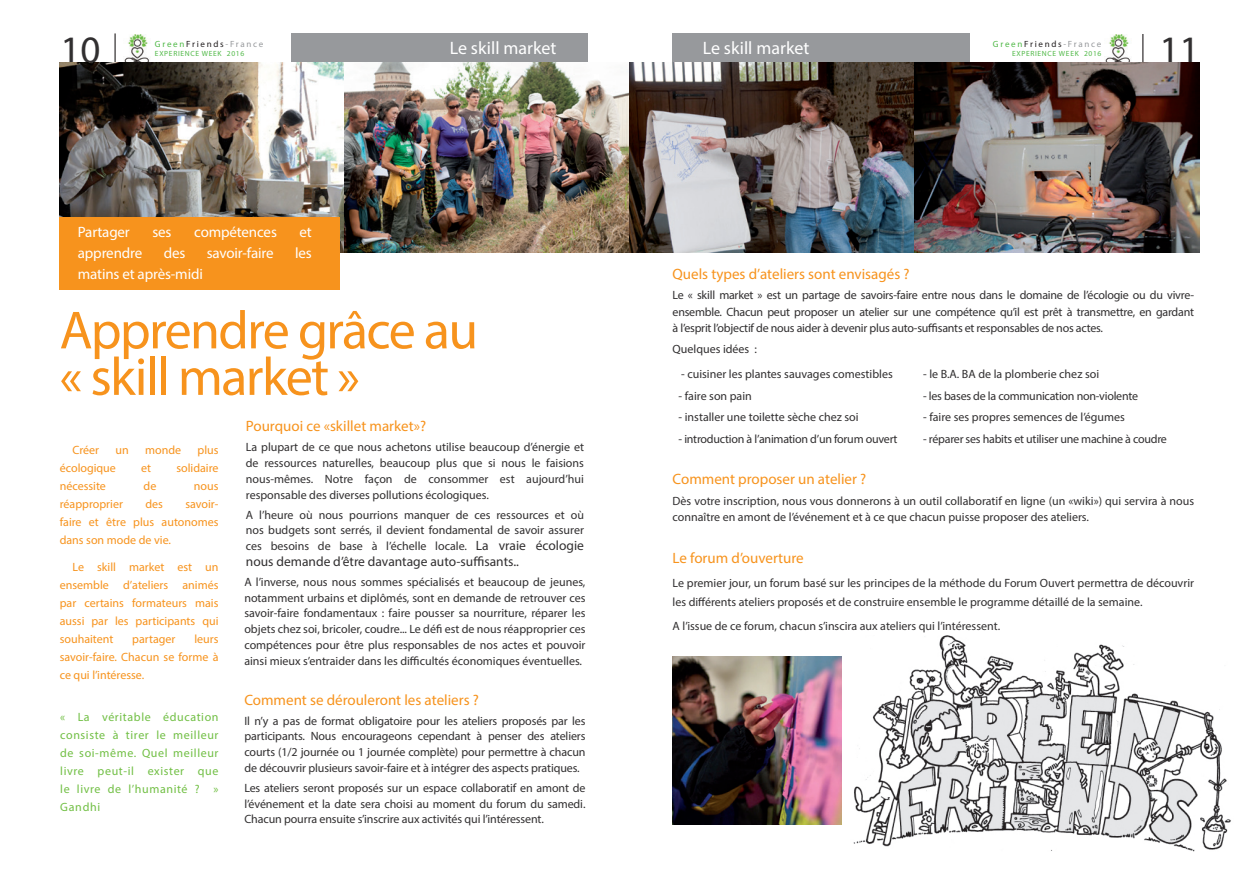
<style>
.page{position:relative;width:1259px;height:893px;background:#fff}
.page>*{position:absolute;margin:0;border:0;box-sizing:border-box;transform-origin:0 0}
.t1{font:54px/46.5px "Myriad Pro";letter-spacing:-.03em;color:#f7931d}
.t2{font:39px "Myriad Pro";color:#312f30}
.t3{font:18px "Myriad Pro";color:#fff}
.t4{font:15px "Myriad Pro";color:#f7931d}
.t5{font:15px "Myriad Pro";letter-spacing:-.01em;color:#fff}
.t6{font:13.5px "Myriad Pro";color:#312f30}
.t7{font:12px/15.8px "Myriad Pro";color:#312f30;text-align:justify}
.t8{font:12px/18px "Myriad Pro";color:#f7931d;text-align:justify}
.t9{font:12px "Myriad Pro";letter-spacing:-.02em;color:#312f30}
.t10{font:12px/18px "Myriad Pro";letter-spacing:.05em;color:#71bf44;text-align:justify}
.t11{font:9px "Myriad Pro";letter-spacing:.19em;color:#231f20}
.t12{font:7.5px "Myriad Pro";letter-spacing:.09em;color:#51b948}
.s1{color:#51b948}
.s2{color:#97999c}
.s3{font-size:13.5px}
</style>
<div class="page">
<svg style="left:1142px;top:34px;width:1px;height:29px"></svg>
<hr style="left:114px;top:33px;width:2px;height:30px;background:#231f20">
<div style="left:671px;top:34px;width:298px;height:29px;background:#97999c"></div>
<div style="left:291px;top:34px;width:296px;height:29px;background:#97999c"></div>
<img style="left:124px;top:34px;width:27px;height:29px">
<img style="left:1104px;top:34px;width:27px;height:29px">
<img style="left:672px;top:656px;width:169px;height:169px">
<img style="left:60px;top:63px;width:1139px;height:190px">
<img style="left:853px;top:636px;width:378px;height:215px">
<div style="left:60px;top:216px;width:280px;height:73px;background:#f7931d"></div>
<h2 class="t2" style="left:61px;top:25px;width:42px">10</h2>
<h2 class="t2" style="left:1159px;top:25px;width:42px">11</h2>
<p class="t11" style="left:155px;top:38px;width:110px"><span class="s1">Green</span>Friends<span class="s2">-France</span></p>
<p class="t12" style="left:155px;top:48px;width:91px">EXPERIENCE WEEK 2016</p>
<p class="t11" style="left:993px;top:38px;width:110px"><span class="s1">Green</span>Friends<span class="s2">-France</span></p>
<h3 class="t3" style="left:450px;top:37px;width:108px">Le skill market</h3>
<h3 class="t3" style="left:703px;top:36px;width:108px">Le skill market</h3>
<p class="t12" style="left:1012px;top:48px;width:91px">EXPERIENCE WEEK 2016</p>
<p class="t5" style="left:78px;top:223px;width:54px">Partager</p>
<p class="t5" style="left:152px;top:223px;width:21px">ses</p>
<p class="t5" style="left:194px;top:223px;width:84px">compétences</p>
<p class="t5" style="left:299px;top:223px;width:14px">et</p>
<p class="t5" style="left:78px;top:244px;width:66px">apprendre</p>
<p class="t5" style="left:164px;top:244px;width:23px">des</p>
<p class="t5" style="left:207px;top:244px;width:69px">savoir-faire</p>
<p class="t5" style="left:295px;top:244px;width:18px">les</p>
<p class="t5" style="left:78px;top:265px;width:126px">matins et après-midi</p>
<h1 class="t1" style="left:60px;top:306px;width:420px">Apprendre grâce au « skill market »</h1>
<p class="t8" style="left:72px;top:441px;width:28px">Créer</p>
<p class="t8" style="left:115px;top:441px;width:15px">un</p>
<p class="t8" style="left:145px;top:441px;width:38px">monde</p>
<p class="t8" style="left:197px;top:441px;width:23px">plus</p>
<p class="t8" style="left:60px;top:459px;width:58px">écologique</p>
<p class="t8" style="left:141px;top:459px;width:11px">et</p>
<p class="t8" style="left:176px;top:459px;width:44px">solidaire</p>
<p class="t8" style="left:60px;top:477px;width:48px">nécessite</p>
<p class="t8" style="left:144px;top:477px;width:14px">de</p>
<p class="t8" style="left:194px;top:477px;width:26px">nous</p>
<p class="t8" style="left:60px;top:495px;width:65px">réapproprier</p>
<p class="t8" style="left:145px;top:495px;width:19px">des</p>
<p class="t8" style="left:60px;top:495px;width:160px;text-indent:126px">savoir&shy;faire et être plus autonomes dans son mode de vie.</p>
<p class="t8" style="left:60px;top:557px;width:160px;text-indent:13px">Le skill market est un ensemble d’ateliers animés par certains formateurs mais aussi par les participants qui souhaitent</p>
<p class="t8" style="left:60px;top:629px;width:160px;text-indent:135px">leurs savoir-faire. Chacun se forme à ce qui l’intéresse.</p>
<p class="t8" style="left:132px;top:629px;width:45px">partager</p>
<p class="t10" style="left:60px;top:707px;width:160px">« La véritable éducation consiste à tirer le meilleur de soi-même. Quel meilleur livre peut-il exister que le livre de l’humanité ? » Gandhi</p>
<p class="t4" style="left:246px;top:417px;width:182px">Pourquoi ce «skillet market»?</p>
<p class="t7" style="left:246px;top:439px;width:340px">La plupart de ce que nous achetons utilise beaucoup d’énergie et de ressources naturelles, beaucoup plus que si nous le faisions nous-mêmes. Notre façon de consommer est aujourd’hui responsable des diverses pollutions écologiques.</p>
<p class="t7" style="left:246px;top:506px;width:340px">A l’heure où nous pourrions manquer de ces ressources et où nos budgets sont serrés, il devient fondamental de savoir assurer ces besoins de base à l’échelle locale. <span class="s3">La vraie écologie</span></p>
<p class="t6" style="left:246px;top:553px;width:274px">nous demande d’être davantage auto-suffisants..</p>
<p class="t7" style="left:244px;top:574px;width:343px">A l’inverse, nous nous sommes spécialisés et beaucoup de jeunes, notamment urbains et diplômés, sont en demande de retrouver ces savoir-faire fondamentaux : faire pousser sa nourriture, réparer les objets chez soi, bricoler, coudre... Le défi est de nous réapproprier ces compétences pour être plus responsables de nos actes et pouvoir ainsi mieux s’entraider dans les difficultés économiques éventuelles.</p>
<p class="t4" style="left:244px;top:690px;width:236px">Comment se dérouleront les ateliers ?</p>
<p class="t7" style="left:244px;top:712px;width:343px">Il n’y a pas de format obligatoire pour les ateliers proposés par les participants. Nous encourageons cependant à penser des ateliers courts (1/2 journée ou 1 journée complète) pour permettre à chacun de découvrir plusieurs savoir-faire et à intégrer des aspects pratiques.</p>
<p class="t7" style="left:244px;top:780px;width:343px">Les ateliers seront proposés sur un espace collaboratif en amont de l’événement et la date sera choisi au moment du forum du samedi.<br>Chacun pourra ensuite s’inscrire aux activités qui l’intéressent.</p>
<p class="t4" style="left:672px;top:264px;width:238px">Quels types d’ateliers sont envisagés ?</p>
<p class="t7" style="left:672px;top:287px;width:523px;line-height:16.5px">Le « skill market » est un partage de savoirs-faire entre nous dans le domaine de l’écologie ou du vivre&shy;ensemble. Chacun peut proposer un atelier sur une compétence qu’il est prêt à transmettre, en gardant à l’esprit l’objectif de nous aider à devenir plus auto-suffisants et responsables de nos actes.</p>
<p class="t7" style="left:672px;top:341px;width:86px">Quelques idées :</p>
<p class="t7" style="left:681px;top:366px;width:213px">- cuisiner les plantes sauvages comestibles</p>
<p class="t7" style="left:923px;top:366px;width:178px">- le B.A. BA de la plomberie chez soi</p>
<p class="t7" style="left:678px;top:388px;width:75px">- faire son pain</p>
<p class="t9" style="left:923px;top:388px;width:216px">- les bases de la communication non-violente</p>
<p class="t7" style="left:678px;top:409px;width:181px">- installer une toilette sèche chez soi</p>
<p class="t7" style="left:923px;top:409px;width:203px">- faire ses propres semences de l’égumes</p>
<p class="t9" style="left:678px;top:431px;width:220px">- introduction à l’animation d’un forum ouvert</p>
<p class="t9" style="left:923px;top:431px;width:245px">- réparer ses habits et utiliser une machine à coudre</p>
<p class="t4" style="left:672px;top:470px;width:195px">Comment proposer un atelier ?</p>
<p class="t7" style="left:672px;top:492px;width:523px;line-height:16.5px">Dès votre inscription, nous vous donnerons à un outil collaboratif en ligne (un «wiki») qui servira à nous connaître en amont de l’événement et à ce que chacun puisse proposer des ateliers.</p>
<p class="t4" style="left:672px;top:549px;width:133px">Le forum d’ouverture</p>
<p class="t7" style="left:672px;top:573px;width:523px;line-height:19.5px">Le premier jour, un forum basé sur les principes de la méthode du Forum Ouvert permettra de découvrir les différents ateliers proposés et de construire ensemble le programme détaillé de la semaine.</p>
<p class="t7" style="left:672px;top:618px;width:329px">A l’issue de ce forum, chacun s’inscira aux ateliers qui l’intéressent.</p>
</div>
